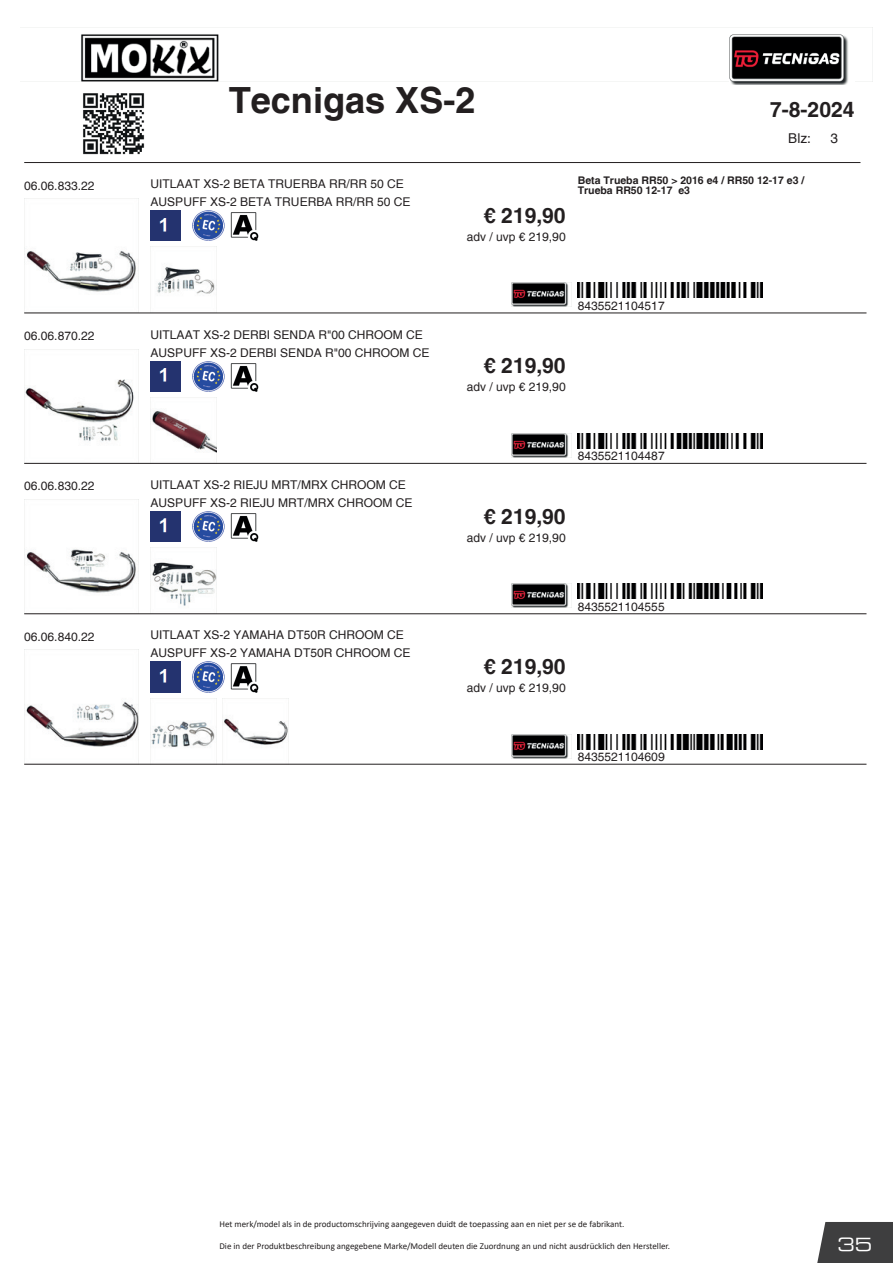
<style>
.page{position:relative;width:893px;height:1263px;background:#fff}
.page>*{position:absolute;margin:0;border:0;box-sizing:border-box;transform-origin:0 0}
.t1{font:700 36.15px "Helvetica";color:#231f20}
.t2{font:700 21px "Helvetica";color:#231f20}
.t3{font:18px "Eurostile Extended Two";color:#fff}
.t4{font:13.5px "Helvetica";color:#231f20}
.t5{font:12px/18px "Helvetica";color:#231f20}
.t6{font:700 10.5px/10.5px "Helvetica";color:#231f20}
.t7{font:9px "Calibri";color:#231f20}
.t8{font:9px "Calibri";color:#221f1f}
</style>
<div class="page">
<div style="left:817px;top:1222px;width:76px;height:41px;background:#3e3e3f"></div>
<img style="left:81px;top:34px;width:649px;height:47px">
<hr style="left:24px;top:162px;width:836px;height:1px;background:#231f20">
<img style="left:512px;top:283px;width:60px;height:24px">
<img style="left:24px;top:200px;width:115px;height:113px">
<img style="left:151px;top:250px;width:66px;height:63px">
<img style="left:578px;top:283px;width:185px;height:15px">
<img style="left:151px;top:211px;width:30px;height:30px">
<img style="left:193px;top:211px;width:31px;height:30px">
<img style="left:230px;top:212px;width:29px;height:29px">
<hr style="left:24px;top:313px;width:842px;height:1px;background:#231f20">
<img style="left:512px;top:433px;width:60px;height:24px">
<img style="left:24px;top:349px;width:115px;height:114px">
<img style="left:151px;top:397px;width:66px;height:66px">
<img style="left:578px;top:433px;width:185px;height:15px">
<img style="left:151px;top:361px;width:30px;height:30px">
<img style="left:193px;top:361px;width:31px;height:30px">
<img style="left:230px;top:363px;width:29px;height:28px">
<hr style="left:24px;top:463px;width:842px;height:1px;background:#231f20">
<img style="left:512px;top:584px;width:60px;height:24px">
<img style="left:24px;top:499px;width:115px;height:113px">
<img style="left:152px;top:551px;width:65px;height:59px">
<img style="left:578px;top:584px;width:185px;height:15px">
<img style="left:151px;top:511px;width:30px;height:31px">
<img style="left:193px;top:511px;width:31px;height:31px">
<img style="left:230px;top:513px;width:29px;height:29px">
<hr style="left:24px;top:613px;width:842px;height:1px;background:#231f20">
<img style="left:512px;top:734px;width:60px;height:24px">
<img style="left:24px;top:651px;width:115px;height:113px">
<img style="left:151px;top:698px;width:66px;height:66px">
<img style="left:223px;top:698px;width:66px;height:66px">
<img style="left:578px;top:734px;width:185px;height:15px">
<img style="left:151px;top:662px;width:30px;height:30px">
<img style="left:193px;top:662px;width:31px;height:30px">
<img style="left:230px;top:663px;width:29px;height:29px">
<hr style="left:24px;top:764px;width:842px;height:1px;background:#231f20">
<img style="left:83px;top:93px;width:62px;height:62px">
<img style="left:730px;top:34px;width:118px;height:51px">
<h1 class="t1" style="left:229px;top:78px;width:248px">Tecnigas XS-2</h1>
<p class="t5" style="left:24px;top:176px;width:72px">06.06.833.22</p>
<p class="t5" style="left:151px;top:175px;width:262px">UITLAAT XS-2 BETA TRUERBA RR/RR 50 CE<br>AUSPUFF XS-2 BETA TRUERBA RR/RR 50 CE</p>
<h2 class="t2" style="left:484px;top:202px;width:83px">€ 219,90</h2>
<p class="t5" style="left:467px;top:228px;width:100px">adv / uvp € 219,90</p>
<h2 class="t2" style="left:770px;top:97px;width:86px">7-8-2024</h2>
<p class="t4" style="left:788px;top:130px;width:24px">Blz:</p>
<p class="t4" style="left:830px;top:130px;width:9px">3</p>
<p class="t6" style="left:578px;top:175px;width:228px">Beta Trueba RR50 &gt; 2016 e4 / RR50 12-17 e3 /<br>Trueba RR50 12-17 e3</p>
<p class="t5" style="left:24px;top:327px;width:72px">06.06.870.22</p>
<p class="t5" style="left:151px;top:325px;width:281px">UITLAAT XS-2 DERBI SENDA R"00 CHROOM CE<br>AUSPUFF XS-2 DERBI SENDA R"00 CHROOM CE</p>
<p class="t5" style="left:578px;top:297px;width:88px">8435521104517</p>
<h2 class="t2" style="left:484px;top:353px;width:83px">€ 219,90</h2>
<p class="t5" style="left:467px;top:378px;width:100px">adv / uvp € 219,90</p>
<p class="t5" style="left:24px;top:477px;width:72px">06.06.830.22</p>
<p class="t5" style="left:151px;top:476px;width:264px">UITLAAT XS-2 RIEJU MRT/MRX CHROOM CE<br>AUSPUFF XS-2 RIEJU MRT/MRX CHROOM CE</p>
<p class="t5" style="left:24px;top:628px;width:72px">06.06.840.22</p>
<p class="t5" style="left:151px;top:626px;width:262px">UITLAAT XS-2 YAMAHA DT50R CHROOM CE<br>AUSPUFF XS-2 YAMAHA DT50R CHROOM CE</p>
<p class="t5" style="left:578px;top:447px;width:88px">8435521104487</p>
<h2 class="t2" style="left:484px;top:503px;width:83px">€ 219,90</h2>
<p class="t5" style="left:467px;top:528px;width:100px">adv / uvp € 219,90</p>
<p class="t5" style="left:578px;top:598px;width:88px">8435521104555</p>
<h2 class="t2" style="left:484px;top:654px;width:83px">€ 219,90</h2>
<p class="t5" style="left:467px;top:679px;width:100px">adv / uvp € 219,90</p>
<p class="t5" style="left:578px;top:748px;width:88px">8435521104609</p>
<p class="t8" style="left:219px;top:1218px;width:407px">Het merk/model als in de productomschrijving aangegeven duidt de toepassing aan en niet per se de fabrikant.</p>
<p class="t7" style="left:219px;top:1239px;width:452px">Die in der Produktbeschreibung angegebene Marke/Modell deuten die Zuordnung an und nicht ausdrücklich den Hersteller.</p>
<h3 class="t3" style="left:838px;top:1231px;width:36px">35</h3>
</div>
